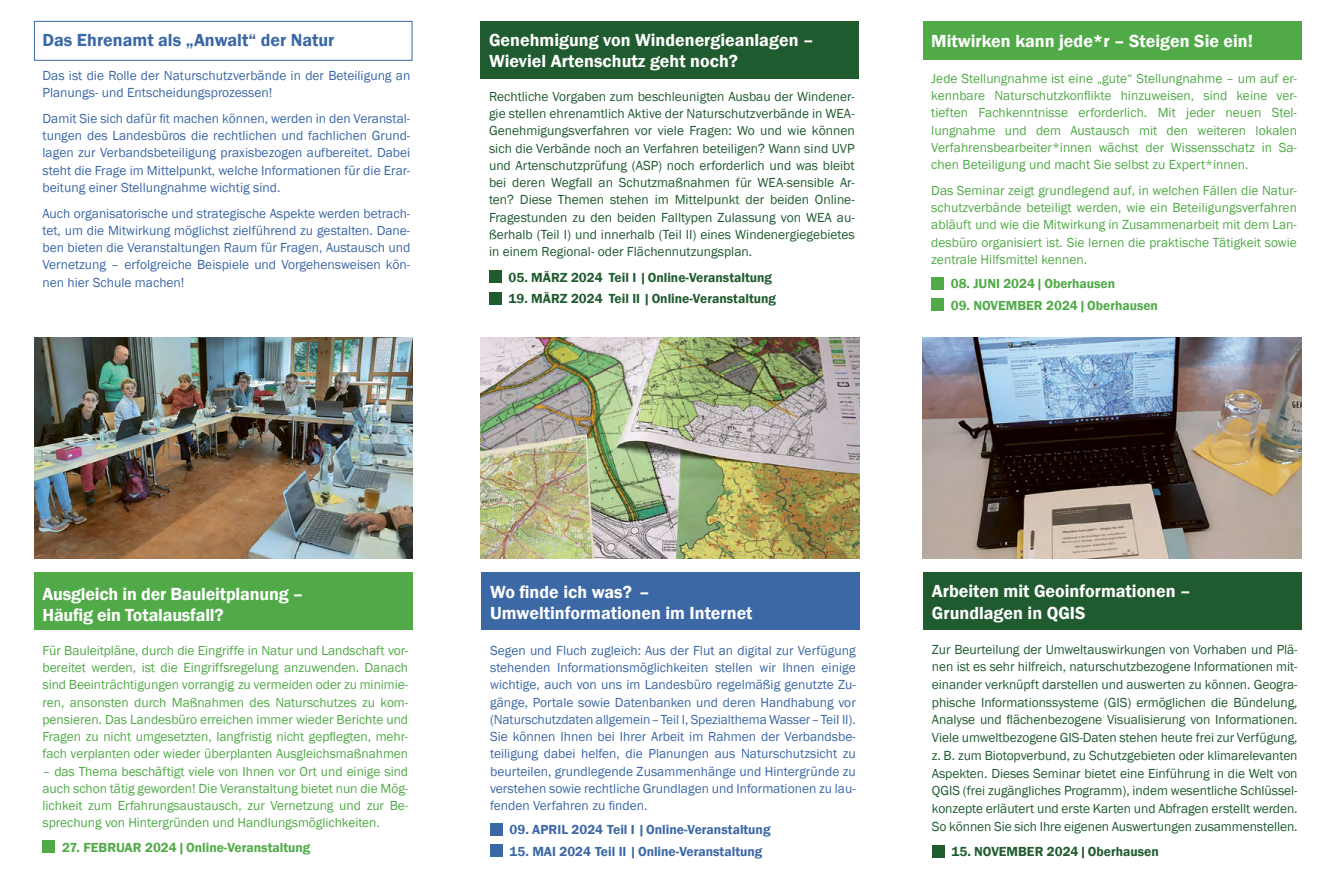
<style>
.page{position:relative;width:1331px;height:893px;background:#fff}
.page>*{position:absolute;margin:0;border:0;box-sizing:border-box;transform-origin:0 0}
.t1{font:600 18px/21px "Franklin Gothic";color:#fff}
.t2{font:600 18px "Franklin Gothic";color:#3c68a6}
.t3{font:13.5px/17.2px "Franklin Gothic";letter-spacing:-.005em;color:#51aa48;text-align:justify}
.t4{font:13.5px/17.7px "Franklin Gothic";letter-spacing:-.005em;color:#205b30;text-align:justify}
.t5{font:13.5px/17.2px "Franklin Gothic";color:#3c68a6;text-align:justify}
.t6{font:600 13.5px "Franklin Gothic";color:#205b30}
.t7{font:600 13.5px "Franklin Gothic";color:#51aa48}
.t8{font:600 13.5px "Franklin Gothic";color:#3c68a6}
.s1{font-weight:400;font-size:13.5px;color:#51aa48}
</style>
<div class="page">
<div style="left:34px;top:21px;width:378px;height:40px;border:1px solid #3c68a6"></div>
<img style="left:923px;top:338px;width:378px;height:221px">
<img style="left:34px;top:338px;width:378px;height:221px">
<div style="left:923px;top:22px;width:378px;height:38px;background:#51aa48"></div>
<div style="left:931px;top:277px;width:13px;height:13px;background:#51aa48"></div>
<div style="left:931px;top:298px;width:13px;height:13px;background:#51aa48"></div>
<div style="left:923px;top:573px;width:378px;height:57px;background:#205b30"></div>
<div style="left:932px;top:845px;width:13px;height:13px;background:#205b30"></div>
<img style="left:481px;top:338px;width:378px;height:221px">
<div style="left:481px;top:573px;width:378px;height:57px;background:#3c68a6"></div>
<div style="left:490px;top:823px;width:13px;height:13px;background:#3c68a6"></div>
<div style="left:490px;top:845px;width:13px;height:12px;background:#3c68a6"></div>
<div style="left:34px;top:573px;width:378px;height:57px;background:#51aa48"></div>
<div style="left:43px;top:840px;width:12px;height:13px;background:#51aa48"></div>
<div style="left:480px;top:21px;width:379px;height:58px;background:#205b30"></div>
<div style="left:489px;top:271px;width:13px;height:12px;background:#205b30"></div>
<div style="left:489px;top:292px;width:13px;height:13px;background:#205b30"></div>
<h1 class="t2" style="left:43px;top:28px;width:294px">Das Ehrenamt als „Anwalt“ der Natur</h1>
<p class="t5" style="left:43px;top:67px;width:369px">Das ist die Rolle der Naturschutzverbände in der Beteiligung an<br>Planungs- und Entscheidungsprozessen!</p>
<p class="t5" style="left:43px;top:110px;width:369px">Damit Sie sich dafür fit machen können, werden in den Veranstal&shy;tungen des Landesbüros die rechtlichen und fachlichen Grund&shy;lagen zur Verbandsbeteiligung praxisbezogen aufbereitet. Dabei steht die Frage im Mittelpunkt, welche Informationen für die Erar&shy;beitung einer Stellungnahme wichtig sind.</p>
<p class="t5" style="left:43px;top:205px;width:369px">Auch organisatorische und strategische Aspekte werden betrach&shy;tet, um die Mitwirkung möglichst zielführend zu gestalten. Dane&shy;ben bieten die Veranstaltungen Raum für Fragen, Austausch und Vernetzung – erfolgreiche Beispiele und Vorgehensweisen kön&shy;nen hier Schule machen!</p>
<h1 class="t1" style="left:489px;top:29px;width:326px">Genehmigung von Windenergieanlagen –<br>Wieviel Artenschutz geht noch?</h1>
<p class="t4" style="left:489px;top:88px;width:367px;line-height:17.2px">Rechtliche Vorgaben zum beschleunigten Ausbau der Windener&shy;gie stellen ehrenamtlich Aktive der Naturschutzverbände in WEA-Genehmigungsverfahren vor viele Fragen: Wo und wie können sich die Verbände noch an Verfahren beteiligen? Wann sind UVP und Artenschutzprüfung (ASP) noch erforderlich und was bleibt bei deren Wegfall an Schutzmaßnahmen für WEA-sensible Ar&shy;ten? Diese Themen stehen im Mittelpunkt der beiden Online-Fragestunden zu den beiden Falltypen Zulassung von WEA au&shy;ßerhalb (Teil I) und innerhalb (Teil II) eines Windenergiegebietes in einem Regional- oder Flächennutzungsplan.</p>
<p class="t6" style="left:508px;top:269px;width:265px">05. MÄRZ 2024 Teil I |Online-Veranstaltung</p>
<p class="t6" style="left:508px;top:290px;width:269px">19. MÄRZ 2024 Teil II |Online-Veranstaltung</p>
<h1 class="t1" style="left:931px;top:31px;width:323px">Mitwirken kann jede*r – Steigen Sie ein!</h1>
<p class="t3" style="left:931px;top:70px;width:367px">Jede Stellungnahme ist eine „gute“ Stellungnahme – um auf er&shy;kennbare Naturschutzkonflikte hinzuweisen, sind keine ver&shy;tieften Fachkenntnisse erforderlich. Mit jeder neuen Stel&shy;lungnahme und dem Austausch mit den weiteren lokalen Verfahrensbearbeiter*innen wächst der Wissensschatz in Sa&shy;chen Beteiligung und macht Sie selbst zu Expert*innen.</p>
<p class="t3" style="left:931px;top:182px;width:367px">Das Seminar zeigt grundlegend auf, in welchen Fällen die Natur&shy;schutzverbände beteiligt werden, wie ein Beteiligungsverfahren abläuft und wie die Mitwirkung in Zusammenarbeit mit dem Lan&shy;desbüro organisiert ist. Sie lernen die praktische Tätigkeit sowie zentrale Hilfsmittel kennen.</p>
<p class="t7" style="left:951px;top:275px;width:166px">08. JUNI 2024|Oberhausen</p>
<p class="t7" style="left:951px;top:297px;width:209px">09. NOVEMBER 2024|Oberhausen</p>
<h1 class="t1" style="left:43px;top:583px;width:262px">Ausgleich in der Bauleitplanung –<br>Häufig ein Totalausfall?<span class="s1">D</span></h1>
<p class="t3" style="left:43px;top:642px;width:367px">Für Bauleitpläne, durch die Eingriffe in Natur und Landschaft vor&shy;bereitet werden, ist die Eingriffsregelung anzuwenden. Danach sind Beeinträchtigungen vorrangig zu vermeiden oder zu minimie&shy;ren, ansonsten durch Maßnahmen des Naturschutzes zu kom&shy;pensieren. Das Landesbüro erreichen immer wieder Berichte und Fragen zu nicht umgesetzten, langfristig nicht gepflegten, mehr&shy;fach verplanten oder wieder überplanten Ausgleichsmaßnahmen</p>
<p class="t3" style="left:43px;top:763px;width:367px">– das Thema beschäftigt viele von Ihnen vor Ort und einige sind auch schon tätig geworden! Die Veranstaltung bietet nun die Mög&shy;lichkeit zum Erfahrungsaustausch, zur Vernetzung und zur Be&shy;sprechung von Hintergründen und Handlungsmöglichkeiten.</p>
<p class="t7" style="left:62px;top:839px;width:250px">27. FEBRUAR 2024|Online-Veranstaltung</p>
<h1 class="t1" style="left:490px;top:582px;width:264px">Wo finde ich was? –<br>Umweltinformationen im Internet</h1>
<p class="t5" style="left:490px;top:642px;width:367px">Segen und Fluch zugleich: Aus der Flut an digital zur Verfügung stehenden Informationsmöglichkeiten stellen wir Ihnen einige wichtige, auch von uns im Landesbüro regelmäßig genutzte Zu&shy;gänge, Portale sowie Datenbanken und deren Handhabung vor (Naturschutzdaten allgemein–Teil I, Spezialthema Wasser–TeiI II).<br>Sie können Ihnen bei Ihrer Arbeit im Rahmen der Verbandsbe&shy;teiligung dabei helfen, die Planungen aus Naturschutzsicht zu beurteilen, grundlegende Zusammenhänge und Hintergründe zu verstehen sowie rechtliche Grundlagen und Informationen zu lau&shy;fenden Verfahren zu finden.</p>
<p class="t8" style="left:510px;top:821px;width:262px">09. APRIL 2024 Teil I |Online-Veranstaltung</p>
<p class="t8" style="left:510px;top:843px;width:254px">15. MAI 2024 Teil II |Online-Veranstaltung</p>
<h1 class="t1" style="left:932px;top:581px;width:260px;line-height:21.6px">Arbeiten mit Geoinformationen –<br>Grundlagen in QGIS</h1>
<p class="t4" style="left:932px;top:641px;width:367px">Zur Beurteilung der Umweltauswirkungen von Vorhaben und Plä&shy;nen ist es sehr hilfreich, naturschutzbezogene Informationen mit&shy;einander verknüpft darstellen und auswerten zu können. Geogra&shy;phische Informationssysteme (GIS) ermöglichen die Bündelung, Analyse und flächenbezogene Visualisierung von Informationen.<br>Viele umweltbezogene GIS-Daten stehen heute frei zur Verfügung, z. B. zum Biotopverbund, zu Schutzgebieten oder klimarelevanten Aspekten. Dieses Seminar bietet eine Einführung in die Welt von QGIS (frei zugängliches Programm), indem wesentliche Schlüssel&shy;konzepte erläutert und erste Karten und Abfragen erstellt werden.<br>So können Sie sich Ihre eigenen Auswertungen zusammenstellen.</p>
<p class="t6" style="left:951px;top:843px;width:209px">15. NOVEMBER 2024|Oberhausen</p>
</div>
